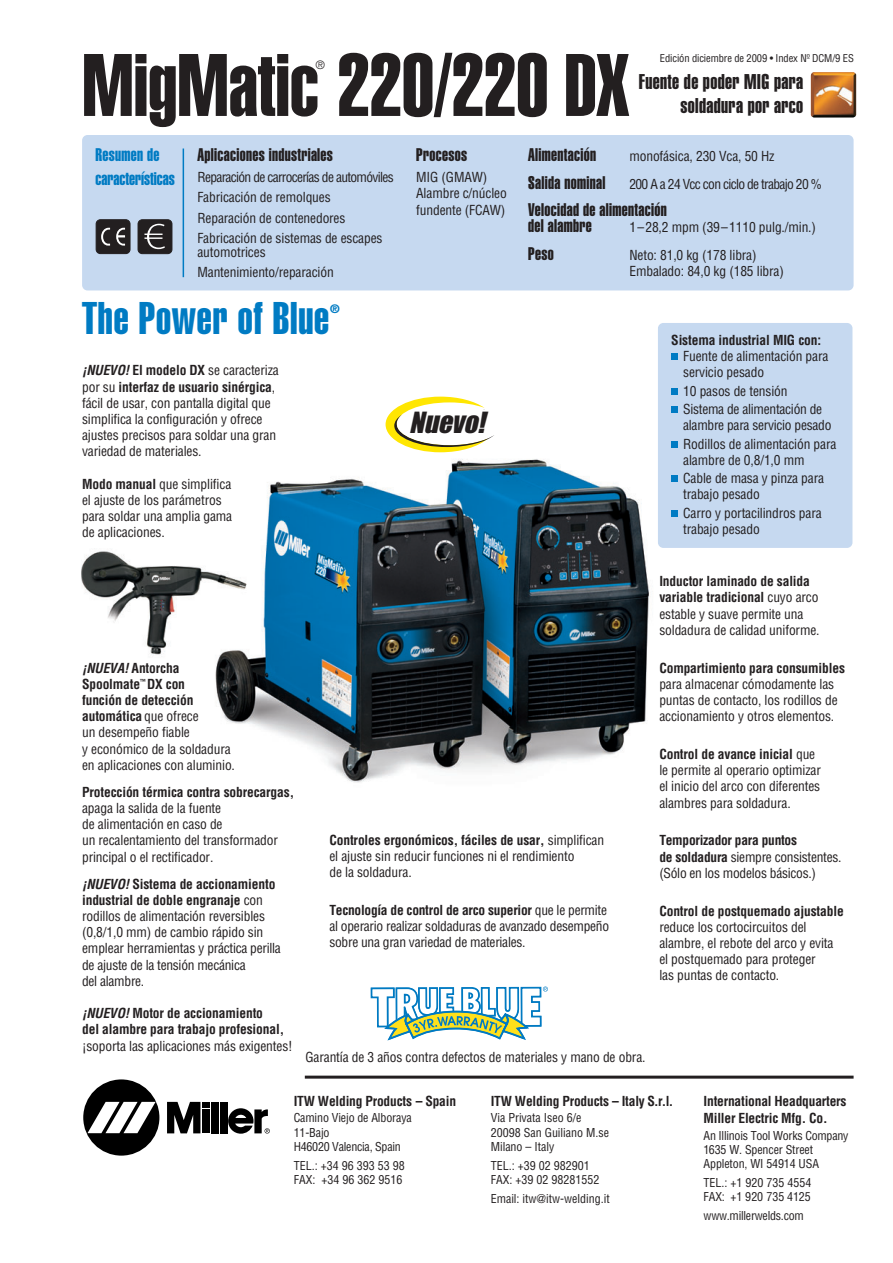
<style>
.page{position:relative;width:893px;height:1263px;background:#fff}
.page>*{position:absolute;margin:0;border:0;box-sizing:border-box;transform-origin:0 0}
.t1{font:87px "Helvetica Extra Compressed";color:#231f20}
.t2{font:45px "Helvetica Extra Compressed";letter-spacing:.02em;color:#007bc3}
.t3{font:italic 27px "Impact";color:#231f20}
.t4{font:21px/24px "Helvetica Extra Compressed";letter-spacing:.02em;color:#231f20;text-align:right}
.t5{font:18px/16.5px "Helvetica Extra Compressed";letter-spacing:.02em;color:#231f20}
.t6{font:18px/24px "Helvetica Extra Compressed";color:#007bc3}
.t7{font:condensed 13.5px/16.2px "Helvetica";letter-spacing:-.01em;color:#231f20}
.t8{font:700 condensed 13.5px/16.2px "Helvetica";letter-spacing:-.01em;color:#231f20}
.t9{font:condensed 13.5px "Helvetica";letter-spacing:-.05em;color:#231f20}
.t10{font:condensed 12px/14.4px "Helvetica";letter-spacing:-.01em;color:#231f20}
.t11{font:12px "Helvetica Extra Compressed";color:#007bc3}
.t12{font:condensed 11.25px "Helvetica";color:#231f20}
.t13{font:condensed 10.5px "Helvetica";letter-spacing:-.01em;color:#231f20}
.s1{font-weight:700;font-style:italic}
.s2{font-weight:700}
.s3{font-style:italic}
</style>
<div class="page">
<img style="left:215px;top:452px;width:434px;height:331px">
<div style="left:82px;top:135px;width:772px;height:155px;background:#c6d9f0;border-radius:5px"></div>
<hr style="left:183px;top:148px;width:1px;height:129px;background:#007bc3">
<svg style="left:370px;top:986px;width:178px;height:55px"></svg>
<img style="left:811px;top:72px;width:45px;height:46px">
<div style="left:83px;top:1079px;width:76px;height:76px;background:#000;border-radius:50%"></div>
<svg style="left:87px;top:1102px;width:69px;height:31px"></svg>
<div style="left:211px;top:1102px;width:7px;height:31px;background:#000"></div>
<div style="left:220px;top:1102px;width:7px;height:31px;background:#000"></div>
<svg style="left:167px;top:1102px;width:42px;height:31px"></svg>
<svg style="left:228px;top:1108px;width:42px;height:26px"></svg>
<hr style="left:305px;top:1075px;width:549px;height:3px;background:#231f20">
<div style="left:96px;top:220px;width:34px;height:34px;background:#231f20;border-radius:4px"></div>
<div style="left:96px;top:219px;width:34px;height:35px;border:1px solid #231f20;border-radius:4px"></div>
<svg style="left:101px;top:228px;width:24px;height:18px"></svg>
<div style="left:138px;top:220px;width:34px;height:34px;background:#231f20;border-radius:4px"></div>
<div style="left:138px;top:219px;width:34px;height:35px;border:1px solid #231f20;border-radius:4px"></div>
<svg style="left:144px;top:224px;width:21px;height:25px"></svg>
<svg style="left:386px;top:397px;width:108px;height:55px"></svg>
<div style="left:658px;top:323px;width:194px;height:225px;background:#c6d9f0;border-radius:5px"></div>
<div style="left:671px;top:510px;width:7px;height:6px;background:#007bc3"></div>
<div style="left:671px;top:475px;width:7px;height:7px;background:#007bc3"></div>
<div style="left:671px;top:441px;width:7px;height:6px;background:#007bc3"></div>
<div style="left:671px;top:406px;width:7px;height:7px;background:#007bc3"></div>
<div style="left:671px;top:388px;width:7px;height:6px;background:#007bc3"></div>
<div style="left:671px;top:353px;width:7px;height:7px;background:#007bc3"></div>
<img style="left:81px;top:548px;width:169px;height:112px">
<div style="left:397px;top:404px;width:104px;height:41px;background:#fff;border-radius:50%"></div>
<h1 class="t1" style="left:82px;top:54px;width:548px">MigMatic 220/220 DX</h1>
<p class="t12" style="left:316px;top:60px;width:10px">®</p>
<p class="t13" style="left:660px;top:54px;width:195px">Edición diciembre de 2009 • Index Nº DCM/9 ES</p>
<h3 class="t4" style="left:639px;top:71px;width:166px">Fuente de poder MIG para soldadura por arco</h3>
<h3 class="t6" style="left:96px;top:143px;width:81px">Resumen de características</h3>
<h3 class="t5" style="left:197px;top:148px;width:137px">Aplicaciones industriales</h3>
<p class="t7" style="left:197px;top:168px;width:198px;line-height:20.5px">Reparación de carrocerías de automóviles Fabricación de remolques<br>Reparación de contenedores Fabricación de sistemas de escapes</p>
<p class="t7" style="left:197px;top:243px;width:138px;line-height:20.5px">automotrices<br>Mantenimiento/reparación</p>
<h2 class="t2" style="left:82px;top:302px;width:249px">The Power of Blue</h2>
<p class="t11" style="left:330px;top:305px;width:11px">®</p>
<p class="t7" style="left:82px;top:364px;width:198px"><span class="s1">¡NUEVO!</span><span class="s2">El modelo DX</span> se caracteriza por su <span class="s2">interfaz de usuario sinérgica</span>, fácil de usar, con pantalla digital que simplifica la configuración y ofrece ajustes precisos para soldar una gran variedad de materiales.</p>
<p class="t7" style="left:82px;top:477px;width:152px"><span class="s2">Modo manual</span> que simplifica el ajuste de los parámetros para soldar una amplia gama de aplicaciones.</p>
<h3 class="t5" style="left:416px;top:148px;width:52px">Procesos</h3>
<p class="t7" style="left:416px;top:170px;width:92px">MIG (GMAW)<br>Alambre c/núcleo fundente (FCAW)</p>
<h3 class="t3" style="left:409px;top:414px;width:77px">Nuevo!</h3>
<h3 class="t5" style="left:528px;top:148px;width:69px">Alimentación</h3>
<p class="t7" style="left:629px;top:149px;width:147px">monofásica, 230 Vca, 50 Hz</p>
<h3 class="t5" style="left:528px;top:175px;width:79px">Salida nominal</h3>
<p class="t9" style="left:629px;top:178px;width:194px">200 A a 24 Vcc con ciclo de trabajo 20 %</p>
<h3 class="t5" style="left:528px;top:202px;width:140px">Velocidad de alimentación del alambre</h3>
<p class="t7" style="left:629px;top:221px;width:188px">1–28,2 mpm (39–1110 pulg./min.)</p>
<h3 class="t5" style="left:528px;top:246px;width:27px">Peso</h3>
<p class="t7" style="left:629px;top:248px;width:156px">Neto: 81,0 kg (178 libra)<br>Embalado: 84,0 kg (185 libra)</p>
<p class="t8" style="left:671px;top:333px;width:151px">Sistema industrial MIG con:</p>
<p class="t7" style="left:683px;top:349px;width:147px">Fuente de alimentación para servicio pesado</p>
<p class="t7" style="left:683px;top:383px;width:141px;line-height:18.3px">10 pasos de tensión<br>Sistema de alimentación de</p>
<p class="t7" style="left:683px;top:417px;width:155px;line-height:18.3px">alambre para servicio pesado<br>Rodillos de alimentación para</p>
<p class="t7" style="left:683px;top:452px;width:142px;line-height:18.3px">alambre de 0,8/1,0 mm<br>Cable de masa y pinza para</p>
<p class="t7" style="left:683px;top:486px;width:140px;line-height:18.3px">trabajo pesado<br>Carro y portacilindros para</p>
<p class="t7" style="left:683px;top:522px;width:78px">trabajo pesado</p>
<p class="t7" style="left:82px;top:661px;width:154px"><span class="s1">¡NUEVA!</span><span class="s2">Antorcha<br>Spoolmate</span><sup>™</sup> <span class="s2">DX con<br>función de detección automática</span> que ofrece<br>un desempeño fiable<br>y económico de la soldadura en aplicaciones con aluminio.</p>
<p class="t8" style="left:82px;top:785px;width:214px">Protección térmica contra sobrecargas,</p>
<p class="t7" style="left:82px;top:801px;width:197px">apaga la salida de la fuente<br>de alimentación en caso de<br>un recalentamiento del transformador principal o el rectificador.</p>
<p class="t7" style="left:82px;top:877px;width:200px"><span class="s1">¡NUEVO!</span><span class="s2">Sistema de accionamiento industrial de doble engranaje</span> con rodillos de alimentación reversibles (0,8/1,0 mm) de cambio rápido sin emplear herramientas y práctica perilla de ajuste de la tensión mecánica<br>del alambre.</p>
<p class="t8" style="left:82px;top:1006px;width:204px"><span class="s3">¡NUEVO!</span>Motor de accionamiento<br>del alambre para trabajo profesional,</p>
<p class="t7" style="left:82px;top:1039px;width:212px">¡soporta las aplicaciones más exigentes!</p>
<p class="t7" style="left:329px;top:833px;width:276px"><span class="s2">Controles ergonómicos, fáciles de usar,</span> simplifican el ajuste sin reducir funciones ni el rendimiento<br>de la soldadura.</p>
<p class="t7" style="left:329px;top:903px;width:281px"><span class="s2">Tecnología de control de arco superior</span> que le permite al operario realizar soldaduras de avanzado desempeño sobre una gran variedad de materiales.</p>
<p class="t7" style="left:305px;top:1050px;width:342px">Garantía de 3 años contra defectos de materiales y mano de obra.</p>
<p class="t7" style="left:659px;top:574px;width:162px"><span class="s2">Inductor laminado de salida variable tradicional</span> cuyo arco estable y suave permite una soldadura de calidad uniforme.</p>
<p class="t8" style="left:659px;top:661px;width:187px">Compartimiento para consumibles</p>
<p class="t7" style="left:659px;top:677px;width:180px">para almacenar cómodamente las puntas de contacto, los rodillos de accionamiento y otros elementos.</p>
<p class="t7" style="left:659px;top:747px;width:163px"><span class="s2">Control de avance inicial</span> que le permite al operario optimizar el inicio del arco con diferentes alambres para soldadura.</p>
<p class="t7" style="left:659px;top:833px;width:184px"><span class="s2">Temporizador para puntos<br>de soldadura</span> siempre consistentes. (Sólo en los modelos básicos.)</p>
<p class="t8" style="left:659px;top:904px;width:186px">Control de postquemado ajustable</p>
<p class="t7" style="left:659px;top:920px;width:176px">reduce los cortocircuitos del alambre, el rebote del arco y evita el postquemado para proteger las puntas de contacto.</p>
<p class="t8" style="left:294px;top:1094px;width:164px">ITW Welding Products – Spain</p>
<p class="t10" style="left:294px;top:1112px;width:120px">Camino Viejo de Alboraya<br>11-Bajo<br>H46020 Valencia, Spain</p>
<p class="t10" style="left:294px;top:1159px;width:112px">TEL.: +34 96 393 53 98<br>FAX: +34 96 362 9516</p>
<p class="t8" style="left:491px;top:1094px;width:184px">ITW Welding Products – Italy S.r.l.</p>
<p class="t10" style="left:491px;top:1112px;width:120px">Via Privata Iseo 6/e<br>20098 San Guiliano M.se<br>Milano – Italy</p>
<p class="t10" style="left:491px;top:1159px;width:110px">TEL.: +39 02 982901<br>FAX: +39 02 98281552</p>
<p class="t10" style="left:491px;top:1192px;width:121px">Email: itw@itw-welding.it</p>
<p class="t8" style="left:704px;top:1094px;width:145px;line-height:17.2px">International Headquarters<br>Miller Electric Mfg. Co.</p>
<p class="t10" style="left:704px;top:1129px;width:146px">An Illinois Tool Works Company<br>1635 W. Spencer Street<br>Appleton, WI 54914 USA</p>
<p class="t10" style="left:704px;top:1176px;width:109px">TEL.: +1 920 735 4554<br>FAX: +1 920 735 4125</p>
<p class="t10" style="left:704px;top:1209px;width:102px">www.millerwelds.com</p>
</div>
